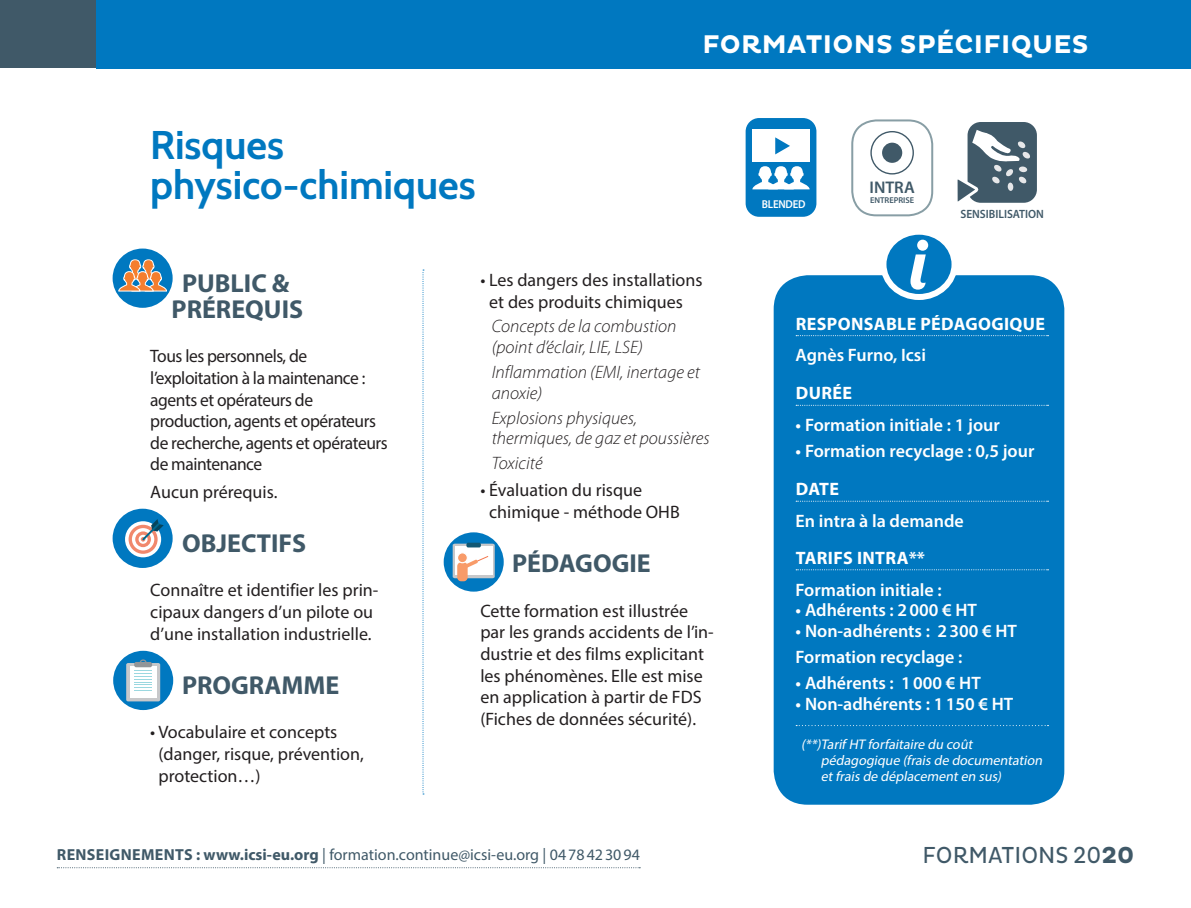
<style>
.page{position:relative;width:1191px;height:908px;background:#fff}
.page>*{position:absolute;margin:0;border:0;box-sizing:border-box;transform-origin:0 0}
._2017_Grand_Titre{font:700 40px/40px "Cabin";color:#0078c0}
._2017_T2_FHOS{font:700 26px/26px "Myriad Pro";color:#405968;text-align:center}
.t1{font:700 26px "Pluto";letter-spacing:.015em;color:#fff}
.t2{font:23.6px "Pluto Cond";color:#405968}
._2017_Txt_courant{font:18px/21.6px "Myriad Pro";color:#231f20}
._2017_INFOS_Texte{font:600 18px "Myriad Pro";color:#fff}
._2017_Txt_courant-2{font:18px/21.6px "Myriad Pro";letter-spacing:-.025em;color:#231f20}
._2017_Txt_Programme{font:italic 300 18px/20.8px "Myriad Pro";color:#231f20}
._2017_Txt_Programme-2{font:18px/21.6px "Myriad Pro";color:#231f20;text-align:center}
._2017_FHOS__INFOS_Ti{font:700 18px "Myriad Pro";letter-spacing:.02em;color:#fff}
.t3{font:600 17px "Myriad Pro";color:#405968}
.t4{font:16px "Myriad Pro";color:#405968}
.Infos_TARIFS{font:italic 14px/16px "Myriad Pro";color:#fff}
.t5{font:600 12px "Myriad Pro";color:#405968;scale:.95 1}
.t6{font:600 11.4px "Myriad Pro";letter-spacing:-.02em;color:#fff;scale:.95 1}
.t7{font:600 8.4px "Myriad Pro";color:#405968}
.s1{font-weight:700}
.s2{font-family:"Pluto";font-weight:700}
</style>
<div class="page">
<div style="left:0;top:0;width:96px;height:68px;background:#405968"></div>
<div style="left:96px;top:0;width:1095px;height:68px;background:#0078c0"></div>
<svg style="left:422px;top:269px;width:2px;height:525px"></svg>
<svg style="left:110px;top:245px;width:66px;height:66px"></svg>
<svg style="left:118px;top:259px;width:49px;height:48px;background:#7592a1"></svg>
<div style="left:107px;top:242px;width:72px;height:72px;border:6px solid #fff;border-radius:50%"></div>
<svg style="left:110px;top:505px;width:66px;height:65px;background:#2b8eca"></svg>
<svg style="left:125px;top:521px;width:36px;height:36px"></svg>
<svg style="left:129px;top:524px;width:29px;height:29px"></svg>
<div style="left:132px;top:528px;width:22px;height:22px;background:#fff;border-radius:50%"></div>
<svg style="left:135px;top:531px;width:16px;height:16px"></svg>
<svg style="left:139px;top:534px;width:9px;height:9px"></svg>
<svg style="left:141px;top:518px;width:23px;height:23px"></svg>
<div style="left:107px;top:502px;width:72px;height:71px;border:6px solid #fff;border-radius:50%"></div>
<svg style="left:110px;top:647px;width:66px;height:65px;background:#2e90cb"></svg>
<svg style="left:126px;top:662px;width:34px;height:39px"></svg>
<div style="left:130px;top:665px;width:26px;height:32px;background:#fff"></div>
<svg style="left:134px;top:670px;width:18px;height:18px"></svg>
<div style="left:134px;top:661px;width:18px;height:6px;background:#939598;border-radius:2px"></div>
<svg style="left:140px;top:659px;width:6px;height:2px"></svg>
<div style="left:107px;top:644px;width:72px;height:71px;border:6px solid #fff;border-radius:50%"></div>
<svg style="left:441px;top:529px;width:66px;height:65px;fill:#0078c0"></svg>
<div style="left:466px;top:542px;width:15px;height:5px;background:#056ea8;border-radius:2px"></div>
<div style="left:457px;top:562px;width:10px;height:19px;background:#f89b69;border-radius:4px"></div>
<svg style="left:453px;top:543px;width:42px;height:35px"></svg>
<div style="left:457px;top:552px;width:10px;height:10px;background:#f89b69;border-radius:50%"></div>
<div style="left:457px;top:552px;width:11px;height:11px;border:1px solid #fff;border-radius:50%"></div>
<div style="left:438px;top:526px;width:72px;height:71px;border:6px solid #fff;border-radius:50%"></div>
<div style="left:773px;top:275px;width:291px;height:529px;background:#0078c0;border-radius:34px"></div>
<svg style="left:796px;top:335px;width:252px;height:1px"></svg>
<svg style="left:796px;top:404px;width:252px;height:1px"></svg>
<svg style="left:796px;top:500px;width:252px;height:1px"></svg>
<svg style="left:796px;top:569px;width:252px;height:1px"></svg>
<svg style="left:883px;top:231px;width:71px;height:66px;fill:#0078c0"></svg>
<svg style="left:910px;top:239px;width:18px;height:50px"></svg>
<div style="left:880px;top:228px;width:77px;height:72px;border:6px solid #fff;border-radius:50%"></div>
<div style="left:967px;top:122px;width:70px;height:80px;background:#405968;border-radius:13px"></div>
<svg style="left:957px;top:130px;width:73px;height:73px"></svg>
<div style="left:745px;top:118px;width:71px;height:99px;background:#0078c0;border-radius:13px"></div>
<div style="left:752px;top:130px;width:57px;height:32px;background:#fff"></div>
<svg style="left:752px;top:166px;width:57px;height:23px"></svg>
<svg style="left:775px;top:137px;width:15px;height:17px"></svg>
<div style="left:851px;top:119px;width:82px;height:97px;border:2px solid #889ea5;border-radius:24px"></div>
<div style="left:882px;top:143px;width:20px;height:20px;background:#405968;border-radius:50%"></div>
<div style="left:870px;top:131px;width:44px;height:43px;border:1px solid #405968;border-radius:50%"></div>
<p class="_2017_Grand_Titre" style="left:150px;top:125px;width:327px">Risques physico-chimiques</p>
<p class="t1" style="left:702px;top:29px;width:388px">FORMATIONS SPÉCIFIQUES</p>
<p class="t6" style="left:762px;top:196px;width:47px">BLENDED</p>
<p class="t3" style="left:869px;top:176px;width:47px">INTRA</p>
<p class="t7" style="left:870px;top:194px;width:46px">ENTREPRISE</p>
<p class="t5" style="left:960px;top:207px;width:89px">SENSIBILISATION</p>
<p class="_2017_T2_FHOS" style="left:172px;top:269px;width:133px">PUBLIC &amp;<br>PRÉREQUIS</p>
<p class="_2017_Txt_courant-2" style="left:150px;top:345px;width:239px">Tous les personnels, de l’exploitation à la maintenance : agents et opérateurs de production, agents et opérateurs de recherche, agents et opérateurs de maintenance</p>
<p class="_2017_Txt_courant" style="left:150px;top:480px;width:129px">Aucun prérequis.</p>
<p class="_2017_T2_FHOS" style="left:182px;top:529px;width:126px">OBJECTIFS</p>
<p class="_2017_Txt_courant" style="left:150px;top:579px;width:230px">Connaître et identifier les prin&shy;cipaux dangers d’un pilote ou d’une installation industrielle.</p>
<p class="_2017_T2_FHOS" style="left:182px;top:671px;width:159px">PROGRAMME</p>
<p class="_2017_Txt_courant" style="left:158px;top:721px;width:207px;text-indent:-8px">• Vocabulaire et concepts (danger, risque, prévention, protection…)</p>
<p class="_2017_Txt_Programme-2" style="left:480px;top:269px;width:224px">• Les dangers des installations et des produits chimiques</p>
<p class="_2017_Txt_Programme" style="left:492px;top:315px;width:186px">Concepts de la combustion (point d’éclair, LIE, LSE)</p>
<p class="_2017_Txt_Programme" style="left:492px;top:361px;width:210px">Inflammation (EMI, inertage et anoxie)</p>
<p class="_2017_Txt_Programme" style="left:492px;top:407px;width:219px">Explosions physiques, thermiques, de gaz et poussières</p>
<p class="_2017_Txt_Programme" style="left:492px;top:452px;width:52px">Toxicité</p>
<p class="_2017_Txt_Programme-2" style="left:489px;top:479px;width:192px;text-align:left;text-indent:-9px">• Évaluation du risque chimique - méthode OHB</p>
<p class="_2017_T2_FHOS" style="left:512px;top:549px;width:140px">PÉDAGOGIE</p>
<p class="_2017_Txt_courant" style="left:480px;top:599px;width:235px">Cette formation est illustrée par les grands accidents de l’in&shy;dustrie et des films explicitant les phénomènes. Elle est mise en application à partir de FDS (Fiches de données sécurité).</p>
<p class="_2017_FHOS__INFOS_Ti" style="left:796px;top:311px;width:251px">RESPONSABLE PÉDAGOGIQUE</p>
<p class="_2017_INFOS_Texte" style="left:795px;top:344px;width:132px">Agnès Furno, Icsi</p>
<p class="_2017_FHOS__INFOS_Ti" style="left:796px;top:381px;width:58px">DURÉE</p>
<p class="_2017_INFOS_Texte" style="left:795px;top:413px;width:206px">• Formation initiale : 1 jour</p>
<p class="_2017_INFOS_Texte" style="left:795px;top:439px;width:240px">• Formation recyclage : 0,5 jour</p>
<p class="_2017_FHOS__INFOS_Ti" style="left:796px;top:477px;width:45px">DATE</p>
<p class="_2017_INFOS_Texte" style="left:795px;top:509px;width:170px">En intra à la demande</p>
<p class="_2017_FHOS__INFOS_Ti" style="left:796px;top:545px;width:131px">TARIFS INTRA**</p>
<p class="_2017_INFOS_Texte" style="left:795px;top:578px;width:148px">Formation initiale :</p>
<p class="_2017_INFOS_Texte" style="left:795px;top:598px;width:183px">• Adhérents : 2000 € HT</p>
<p class="_2017_INFOS_Texte" style="left:795px;top:619px;width:223px">• Non-adhérents : 2300 € HT</p>
<p class="_2017_INFOS_Texte" style="left:795px;top:645px;width:168px">Formation recyclage :</p>
<p class="_2017_INFOS_Texte" style="left:795px;top:671px;width:187px">• Adhérents : 1000 € HT</p>
<p class="_2017_INFOS_Texte" style="left:795px;top:692px;width:219px">• Non-adhérents : 1150 € HT</p>
<p class="Infos_TARIFS" style="left:821px;top:735px;width:226px;text-indent:-20px">(**)Tarif HT forfaitaire du coût pédagogique (frais de documentation etfrais de déplacementen sus)</p>
<p class="t4" style="left:57px;top:844px;width:584px"><span class="s1">RENSEIGNEMENTS : www.icsi-eu.org</span> | formation.continue@icsi-eu.org | 0478423094</p>
<h3 class="t2" style="left:922px;top:841px;width:213px">FORMATIONS 20<span class="s2">20</span></h3>
</div>
